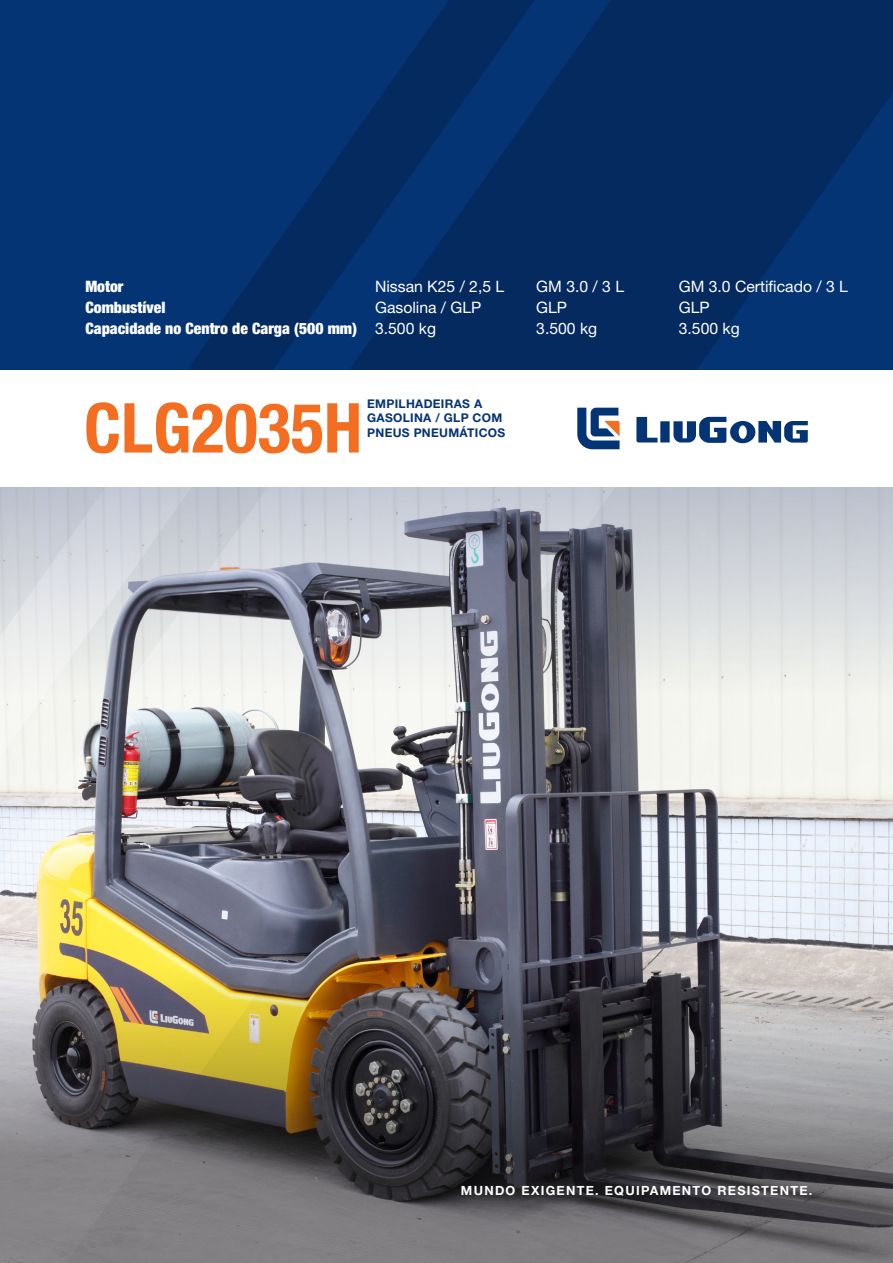
<style>
.page{position:relative;width:893px;height:1263px;background:#fff}
.page>*{position:absolute;margin:0;border:0;box-sizing:border-box;transform-origin:0 0}
.t1{font:700 condensed 69px "Helvetica Neue LT Std";color:#f36e21}
.t2{font:15.75px "Helvetica Neue LT Std";color:#fff}
.t3{font:900 condensed 15.75px "Helvetica Neue LT Std";color:#fff}
.t4{font:700 12.6px "Helvetica Neue LT Std";letter-spacing:.1em;color:#fff}
.t5{font:700 12px/14.4px "Helvetica Neue LT Std";letter-spacing:.025em;color:#053474}
</style>
<div class="page">
<img style="left:615px;top:696px;width:278px;height:231px">
<div style="left:0;top:0;width:893px;height:370px;background:#053474"></div>
<svg style="left:187px;top:142px;width:162px;height:228px"></svg>
<svg style="left:349px;top:0;width:544px;height:370px;fill:#042a5f"></svg>
<svg style="left:636px;top:417px;width:172px;height:26px"></svg>
<svg style="left:577px;top:408px;width:43px;height:41px"></svg>
<svg style="left:615px;top:487px;width:278px;height:209px;background:#ced2d5"></svg>
<svg style="left:615px;top:927px;width:278px;height:336px;background:#777679"></svg>
<img style="left:0;top:487px;width:615px;height:776px">
<p class="t3" style="left:85px;top:277px;width:40px">Motor</p>
<p class="t3" style="left:85px;top:298px;width:82px">Combustível</p>
<p class="t3" style="left:85px;top:319px;width:273px">Capacidade no Centro de Carga (500 mm)</p>
<p class="t2" style="left:375px;top:277px;width:131px">Nissan K25 / 2,5 L</p>
<p class="t2" style="left:375px;top:298px;width:108px">Gasolina / GLP</p>
<p class="t2" style="left:375px;top:319px;width:62px">3.500 kg</p>
<p class="t1" style="left:84px;top:386px;width:280px">CLG2035H</p>
<p class="t5" style="left:367px;top:396px;width:137px">EMPILHADEIRAS A<br>GASOLINA / GLP COM</p>
<p class="t5" style="left:367px;top:425px;width:140px">PNEUS PNEUMÁTICOS</p>
<p class="t2" style="left:536px;top:277px;width:89px">GM 3.0 / 3 L</p>
<p class="t2" style="left:536px;top:298px;width:32px">GLP</p>
<p class="t2" style="left:536px;top:319px;width:62px">3.500 kg</p>
<p class="t2" style="left:679px;top:277px;width:171px">GM 3.0 Certificado / 3 L</p>
<p class="t2" style="left:679px;top:298px;width:32px">GLP</p>
<p class="t2" style="left:679px;top:319px;width:62px">3.500 kg</p>
<p class="t4" style="left:461px;top:1183px;width:353px">MUNDO EXIGENTE. EQUIPAMENTO RESISTENTE.</p>
</div>
